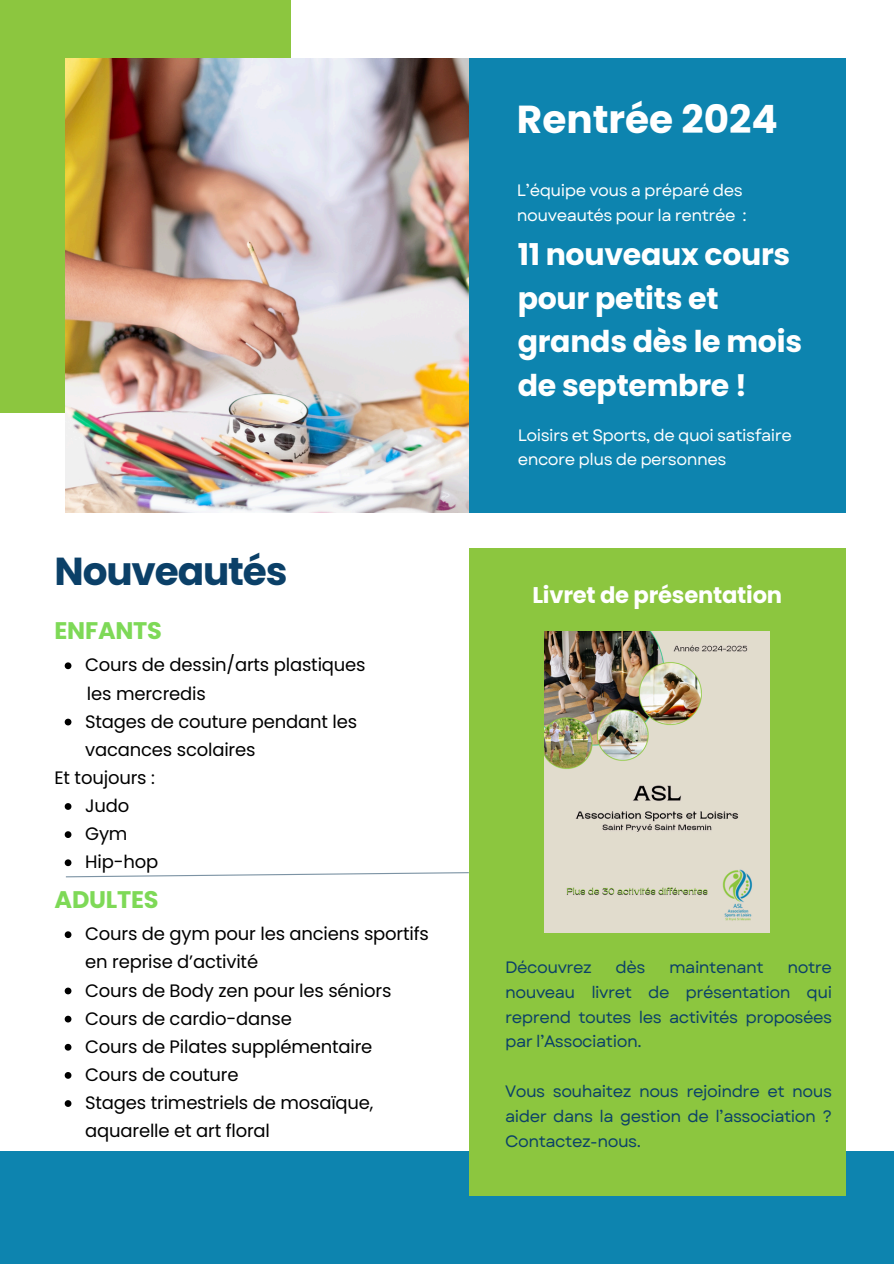
<style>
.page{position:relative;width:894px;height:1264px;background:#fff}
.page>*{position:absolute;margin:0;border:0;box-sizing:border-box;transform-origin:0 0}
.t1{font:700 39px "Poppins";color:#fff}
.t2{font:700 39px "Poppins";letter-spacing:-.03em;color:#0b4068}
.t3{font:700 30px/43.8px "Poppins";letter-spacing:-.01em;color:#fff}
.t4{font:700 24px "Poppins";letter-spacing:-.01em;color:#7ed957}
.t5{font:700 22.65px "Poppins";letter-spacing:-.01em;color:#fff}
.t6{font:18px/28.2px "Poppins";letter-spacing:-.01em;color:#000}
.t7{font:16.5px/24.8px "Garet";letter-spacing:-.03em;color:#0b4068;text-align:justify}
.t8{font:16.5px/24.8px "Garet";letter-spacing:-.03em;color:#fff}
</style>
<div class="page">
<div style="left:468px;top:58px;width:377px;height:455px;background:#0d84af"></div>
<div style="left:0;top:0;width:290px;height:413px;background:#8cc63f"></div>
<div style="left:0;top:1150px;width:893px;height:113px;background:#0d84af"></div>
<div style="left:468px;top:548px;width:377px;height:648px;background:#8cc63f"></div>
<img style="left:544px;top:631px;width:225px;height:301px">
<img style="left:66px;top:58px;width:403px;height:455px">
<svg style="left:65px;top:662px;width:6px;height:7px"></svg>
<svg style="left:65px;top:718px;width:6px;height:7px"></svg>
<svg style="left:65px;top:803px;width:6px;height:6px"></svg>
<svg style="left:65px;top:831px;width:6px;height:7px"></svg>
<svg style="left:65px;top:859px;width:404px;height:19px"></svg>
<svg style="left:65px;top:931px;width:6px;height:7px"></svg>
<svg style="left:65px;top:987px;width:6px;height:7px"></svg>
<svg style="left:65px;top:1015px;width:6px;height:7px"></svg>
<svg style="left:65px;top:1043px;width:6px;height:7px"></svg>
<svg style="left:65px;top:1072px;width:6px;height:6px"></svg>
<svg style="left:65px;top:1100px;width:6px;height:6px"></svg>
<p class="t2" style="left:55px;top:544px;width:234px">Nouveautés</p>
<h1 class="t4" style="left:55px;top:613px;width:109px">ENFANTS</h1>
<p class="t6" style="left:85px;top:651px;width:282px">Cours de dessin/arts plastiques</p>
<h2 class="t6" style="left:87px;top:679px;width:120px">les mercredis</h2>
<p class="t6" style="left:85px;top:707px;width:273px">Stages de couture pendant les vacances scolaires</p>
<h4 class="t6" style="left:55px;top:763px;width:102px">Et toujours :</h4>
<p class="t6" style="left:85px;top:791px;width:46px">Judo</p>
<p class="t6" style="left:85px;top:819px;width:44px">Gym</p>
<h1 class="t6" style="left:85px;top:848px;width:75px">Hip-hop</h1>
<p class="t4" style="left:55px;top:882px;width:105px">ADULTES</p>
<h3 class="t6" style="left:85px;top:919px;width:345px">Cours de gym pour les anciens sportifs en reprise d’activité</h3>
<p class="t6" style="left:85px;top:976px;width:308px">Cours de Body zen pour les séniors</p>
<p class="t6" style="left:85px;top:1004px;width:208px">Cours de cardio-danse</p>
<p class="t6" style="left:85px;top:1032px;width:289px">Cours de Pilates supplémentaire</p>
<p class="t6" style="left:85px;top:1060px;width:155px">Cours de couture</p>
<p class="t6" style="left:85px;top:1088px;width:290px">Stages trimestriels de mosaïque, aquarelle et art floral</p>
<p class="t1" style="left:516px;top:92px;width:262px">Rentrée 2024</p>
<p class="t8" style="left:516px;top:178px;width:231px">L’équipe vous a préparé des nouveautés pour la rentrée :</p>
<h3 class="t3" style="left:517px;top:232px;width:286px">11 nouveaux cours pour petits et grands dès le mois de septembre !</h3>
<p class="t8" style="left:517px;top:422px;width:276px">Loisirs et Sports, de quoi satisfaire encore plus de personnes</p>
<p class="t5" style="left:532px;top:579px;width:251px">Livret de présentation</p>
<p class="t7" style="left:505px;top:955px;width:88px">Découvrez</p>
<p class="t7" style="left:615px;top:955px;width:31px">dès</p>
<p class="t7" style="left:669px;top:955px;width:96px">maintenant</p>
<p class="t7" style="left:505px;top:955px;width:328px;text-indent:282px">notre nouveau livret de présentation qui reprend toutes les activités proposées par l’Association.</p>
<p class="t7" style="left:505px;top:1078px;width:328px">Vous souhaitez nous rejoindre et nous aider dans la gestion de l’association ?<br>Contactez-nous.</p>
</div>
